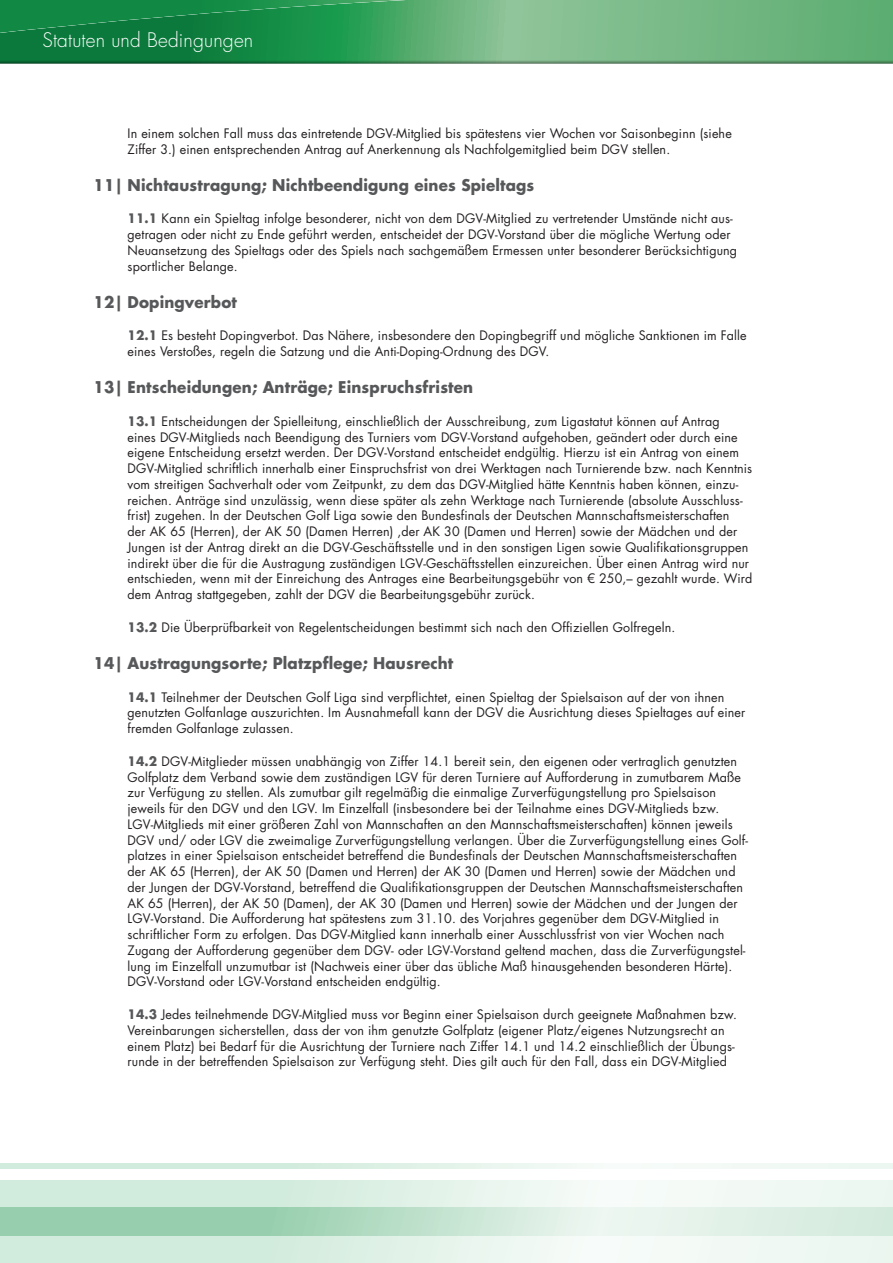
<style>
.page{position:relative;width:893px;height:1263px;background:#fff}
.page>*{position:absolute;margin:0;border:0;box-sizing:border-box;transform-origin:0 0}
.t1{font:300 19.5px "Futura LT";letter-spacing:.01em;color:#fff}
.t2{font:700 15.75px "Futura LT";letter-spacing:.01em;color:#57585a;scale:.96 1}
.t3{font:12.75px/15.8px "Futura LT";letter-spacing:.01em;color:#231f20}
.s1{font-weight:700;color:#57585a}
</style>
<div class="page">
<svg style="left:0;top:1163px;width:893px;height:6px"></svg>
<div style="left:0;top:1180px;width:893px;height:55px;background:linear-gradient(to right,#cbe9d8,#fafcfb)"></div>
<svg style="left:0;top:1208px;width:893px;height:55px"></svg>
<div style="left:0;top:0;width:893px;height:64px;background:#231f20;opacity:.5"></div>
<h1 class="t1" style="left:43px;top:28px;width:212px">Statuten und Bedingungen</h1>
<p class="t3" style="left:128px;top:125px;width:606px">In einem solchen Fall muss das eintretende DGV-Mitglied bis spätestens vier Wochen vor Saisonbeginn (siehe<br>Ziffer 3.) einen entsprechenden Antrag auf Anerkennung als Nachfolgemitglied beim DGV stellen.</p>
<p class="t2" style="left:94px;top:174px;width:461px">11| Nichtaustragung; Nichtbeendigung eines Spieltags</p>
<p class="t3" style="left:128px;top:211px;width:611px"><span class="s1">11.1</span> Kann ein Spieltag infolge besonderer, nicht von dem DGV-Mitglied zu vertretender Umstände nicht aus&shy;getragen oder nicht zu Ende geführt werden, entscheidet der DGV-Vorstand über die mögliche Wertung oder Neuansetzung des Spieltags oder des Spiels nach sachgemäßem Ermessen unter besonderer Berücksichtigung sportlicher Belange.</p>
<p class="t2" style="left:94px;top:291px;width:151px">12| Dopingverbot</p>
<p class="t3" style="left:128px;top:328px;width:621px"><span class="s1">12.1</span> Es besteht Dopingverbot. Das Nähere, insbesondere den Dopingbegriff und mögliche Sanktionen im Falle eines Verstoßes, regeln die Satzung und die Anti-Doping-Ordnung des DGV.</p>
<p class="t2" style="left:94px;top:377px;width:397px">13| Entscheidungen; Anträge; Einspruchsfristen</p>
<p class="t3" style="left:128px;top:413px;width:626px"><span class="s1">13.1</span> Entscheidungen der Spielleitung, einschließlich der Ausschreibung, zum Ligastatut können auf Antrag<br>eines DGV-Mitglieds nach Beendigung des Turniers vom DGV-Vorstand aufgehoben, geändert oder durch eine eigene Entscheidung ersetzt werden. Der DGV-Vorstand entscheidet endgültig. Hierzu ist ein Antrag von einem DGV-Mitglied schriftlich innerhalb einer Einspruchsfrist von drei Werktagen nach Turnierende bzw. nach Kenntnis vom streitigen Sachverhalt oder vom Zeitpunkt, zu dem das DGV-Mitglied hätte Kenntnis haben können, einzu&shy;reichen. Anträge sind unzulässig, wenn diese später als zehn Werktage nach Turnierende (absolute Ausschluss&shy;frist) zugehen. In der Deutschen Golf Liga sowie den Bundesfinals der Deutschen Mannschaftsmeisterschaften<br>der AK 65 (Herren), der AK 50 (Damen Herren) ,der AK 30 (Damen und Herren) sowie der Mädchen und der Jungen ist der Antrag direkt an die DGV-Geschäftsstelle und in den sonstigen Ligen sowie Qualifikationsgruppen indirekt über die für die Austragung zuständigen LGV-Geschäftsstellen einzureichen. Über einen Antrag wird nur entschieden, wenn mit der Einreichung des Antrages eine Bearbeitungsgebühr von € 250,– gezahlt wurde. Wird dem Antrag stattgegeben, zahlt der DGV die Bearbeitungsgebühr zurück.</p>
<p class="t3" style="left:128px;top:619px;width:549px"><span class="s1">13.2</span> Die Überprüfbarkeit von Regelentscheidungen bestimmt sich nach den Offiziellen Golfregeln.</p>
<p class="t2" style="left:94px;top:652px;width:376px">14| Austragungsorte; Platzpflege; Hausrecht</p>
<p class="t3" style="left:128px;top:689px;width:619px"><span class="s1">14.1</span> Teilnehmer der Deutschen Golf Liga sind verpflichtet, einen Spieltag der Spielsaison auf der von ihnen genutzten Golfanlage auszurichten. Im Ausnahmefall kann der DGV die Ausrichtung dieses Spieltages auf einer fremden Golfanlage zulassen.</p>
<p class="t3" style="left:128px;top:753px;width:622px"><span class="s1">14.2</span> DGV-Mitglieder müssen unabhängig von Ziffer 14.1 bereit sein, den eigenen oder vertraglich genutzten Golfplatz dem Verband sowie dem zuständigen LGV für deren Turniere auf Aufforderung in zumutbarem Maße zur Verfügung zu stellen. Als zumutbar gilt regelmäßig die einmalige Zurverfügungstellung pro Spielsaison jeweils für den DGV und den LGV. Im Einzelfall (insbesondere bei der Teilnahme eines DGV-Mitglieds bzw.<br>LGV-Mitglieds mit einer größeren Zahl von Mannschaften an den Mannschaftsmeisterschaften) können jeweils DGV und/ oder LGV die zweimalige Zurverfügungstellung verlangen. Über die Zurverfügungstellung eines Golf&shy;platzes in einer Spielsaison entscheidet betreffend die Bundesfinals der Deutschen Mannschaftsmeisterschaften der AK 65 (Herren), der AK 50 (Damen und Herren) der AK 30 (Damen und Herren) sowie der Mädchen und der Jungen der DGV-Vorstand, betreffend die Qualifikationsgruppen der Deutschen Mannschaftsmeisterschaften AK 65 (Herren), der AK 50 (Damen), der AK 30 (Damen und Herren) sowie der Mädchen und der Jungen der LGV-Vorstand. Die Aufforderung hat spätestens zum 31.10. des Vorjahres gegenüber dem DGV-Mitglied in schriftlicher Form zu erfolgen. Das DGV-Mitglied kann innerhalb einer Ausschlussfrist von vier Wochen nach Zugang der Aufforderung gegenüber dem DGV- oder LGV-Vorstand geltend machen, dass die Zurverfügungstel&shy;lung im Einzelfall unzumutbar ist (Nachweis einer über das übliche Maß hinausgehenden besonderen Härte).<br>DGV-Vorstand oder LGV-Vorstand entscheiden endgültig.</p>
<p class="t3" style="left:128px;top:1007px;width:611px"><span class="s1">14.3</span> Jedes teilnehmende DGV-Mitglied muss vor Beginn einer Spielsaison durch geeignete Maßnahmen bzw.<br>Vereinbarungen sicherstellen, dass der von ihm genutzte Golfplatz (eigener Platz/eigenes Nutzungsrecht an einem Platz) bei Bedarf für die Ausrichtung der Turniere nach Ziffer 14.1 und 14.2 einschließlich der Übungs&shy;runde in der betreffenden Spielsaison zur Verfügung steht. Dies gilt auch für den Fall, dass ein DGV-Mitglied</p>
</div>
